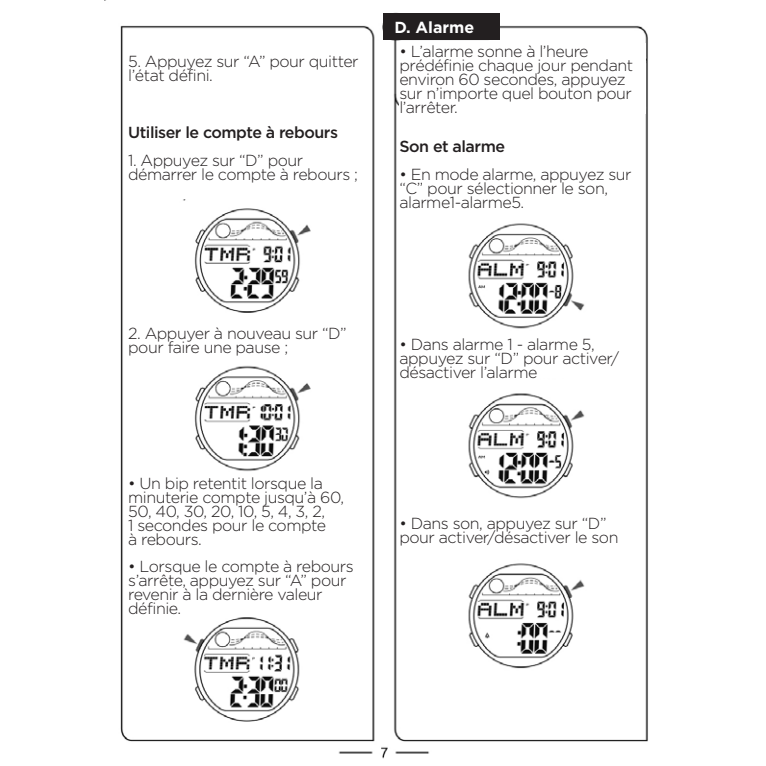
<style>
.page{position:relative;width:766px;height:766px;background:#fff}
.page>*{position:absolute;margin:0;border:0;box-sizing:border-box;transform-origin:0 0}
.t1{font:300 16px/14px "Gotham";letter-spacing:-.03em;color:#231f20}
.t2{font:500 16px "Gotham";letter-spacing:-.03em;color:#231f20}
.t3{font:700 16px "Gotham";color:#fff}
</style>
<div class="page">
<img style="left:104px;top:0;width:544px;height:759px">
<div style="left:128px;top:33px;width:240px;height:166px;background:#fff"></div>
<div style="left:128px;top:317px;width:240px;height:43px;background:#fff"></div>
<div style="left:399px;top:335px;width:240px;height:43px;background:#fff"></div>
<div style="left:399px;top:507px;width:240px;height:43px;background:#fff"></div>
<div style="left:399px;top:131px;width:240px;height:82px;background:#fff"></div>
<div style="left:399px;top:43px;width:246px;height:70px;background:#fff"></div>
<div style="left:128px;top:475px;width:240px;height:138px;background:#fff"></div>
<div style="left:383px;top:13px;width:116px;height:27px;background:#231f20"></div>
<p class="t1" style="left:128px;top:55px;width:232px">5. Appuyez sur “A” pour quitter l’état défini.</p>
<p class="t2" style="left:128px;top:121px;width:211px">Utiliser le compte à rebours</p>
<p class="t1" style="left:128px;top:153px;width:231px">1. Appuyez sur “D” pour démarrer le compte à rebours ;</p>
<p class="t3" style="left:394px;top:16px;width:81px">D. Alarme</p>
<p class="t1" style="left:399px;top:44px;width:235px">• L’alarme sonne à l’heure prédéfinie chaque jour pendant environ 60 secondes, appuyez sur n’importe quel bouton pour l’arrêter.</p>
<p class="t2" style="left:399px;top:135px;width:107px">Son et alarme</p>
<p class="t1" style="left:399px;top:167px;width:233px">• En mode alarme, appuyez sur “C” pour sélectionner le son, alarme1-alarme5.</p>
<p class="t1" style="left:128px;top:326px;width:220px">2. Appuyer à nouveau sur “D” pour faire une pause ;</p>
<p class="t1" style="left:399px;top:337px;width:221px">• Dans alarme 1 - alarme 5, appuyez sur “D” pour activer/ désactiver l’alarme</p>
<p class="t1" style="left:128px;top:476px;width:217px">• Un bip retentit lorsque la minuterie compte jusqu’à 60,<br>50, 40, 30, 20, 10, 5, 4, 3, 2,<br>1 secondes pour le compte<br>à rebours.</p>
<p class="t1" style="left:128px;top:558px;width:227px">• Lorsque le compte à rebours s’arrête, appuyez sur “A” pour revenir à la dernière valeur définie.</p>
<p class="t1" style="left:399px;top:516px;width:220px">• Dans son, appuyez sur “D” pour activer/désactiver le son</p>
</div>
